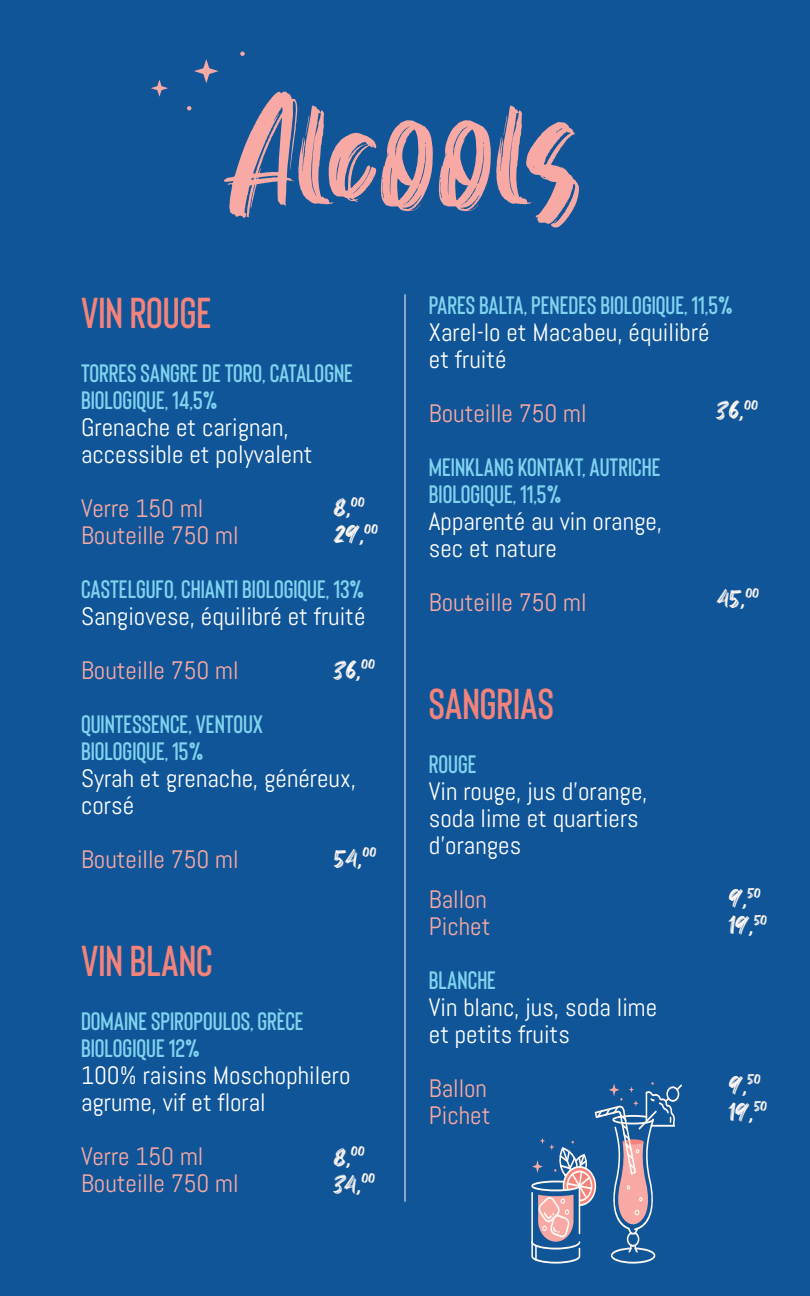
<style>
.page{position:relative;width:810px;height:1296px;background:#105598}
.page>*{position:absolute;margin:0;border:0;box-sizing:border-box;transform-origin:0 0}
.t1{font:162px "Vontens";color:#f8a9a3}
.t2{font:600 43.2px "Bison";color:#f3837b}
.t3{font:31.5px/27px "Vontens";color:#fef7f2}
.t4{font:25.2px/27px "Abel";color:#fff}
.t5{font:600 25.2px/27px "Bison";color:#80d3ef}
.t6{font:25.2px/27px "Abel";color:#f8a9a3}
</style>
<div class="page">
<hr style="left:404px;top:294px;width:2px;height:908px;background:#fef7f2">
<svg style="left:151px;top:80px;width:17px;height:17px"></svg>
<svg style="left:194px;top:59px;width:25px;height:24px"></svg>
<svg style="left:187px;top:106px;width:4px;height:4px"></svg>
<svg style="left:240px;top:52px;width:5px;height:4px"></svg>
<svg style="left:531px;top:1082px;width:151px;height:182px"></svg>
<h1 class="t1" style="left:226px;top:69px;width:359px">Alcools</h1>
<h2 class="t2" style="left:81px;top:286px;width:132px">VIN ROUGE</h2>
<p class="t5" style="left:81px;top:359px;width:274px">TORRES SANGRE DE TORO, CATALOGNE<br>BIOLOGIQUE, 14,5%</p>
<p class="t4" style="left:81px;top:414px;width:233px">Grenache et carignan, accessible et polyvalent</p>
<p class="t6" style="left:81px;top:495px;width:159px">Verre 150 ml<br>Bouteille 750 ml</p>
<p class="t5" style="left:81px;top:575px;width:285px">CASTELGUFO, CHIANTI BIOLOGIQUE, 13%</p>
<p class="t4" style="left:81px;top:603px;width:286px">Sangiovese, équilibré et fruité</p>
<p class="t6" style="left:81px;top:657px;width:159px">Bouteille 750 ml</p>
<p class="t5" style="left:81px;top:710px;width:184px">QUINTESSENCE, VENTOUX<br>BIOLOGIQUE, 15%</p>
<p class="t4" style="left:81px;top:765px;width:277px">Syrah et grenache, généreux, corsé</p>
<p class="t6" style="left:81px;top:846px;width:159px">Bouteille 750 ml</p>
<p class="t3" style="left:334px;top:496px;width:46px">8,<sup>00<br></sup>29,<sup>00</sup></p>
<p class="t3" style="left:334px;top:658px;width:43px">36,<sup>00</sup></p>
<p class="t3" style="left:334px;top:846px;width:44px">54,<sup>00</sup></p>
<h2 class="t2" style="left:81px;top:934px;width:133px">VIN BLANC</h2>
<p class="t5" style="left:81px;top:1007px;width:224px">DOMAINE SPIROPOULOS, GRÈCE<br>BIOLOGIQUE 12%</p>
<p class="t4" style="left:81px;top:1062px;width:271px">100% raisins Moschophilero agrume, vif et floral</p>
<p class="t6" style="left:81px;top:1143px;width:159px">Verre 150 ml<br>Bouteille 750 ml</p>
<p class="t3" style="left:334px;top:1145px;width:43px">8,<sup>00<br></sup>34,<sup>00</sup></p>
<p class="t5" style="left:429px;top:291px;width:305px">PARES BALTA, PENEDES BIOLOGIQUE, 11,5%</p>
<p class="t4" style="left:429px;top:319px;width:282px">Xarel-lo et Macabeu, équilibré et fruité</p>
<p class="t6" style="left:429px;top:400px;width:159px">Bouteille 750 ml</p>
<p class="t5" style="left:429px;top:453px;width:233px">MEINKLANG KONTAKT, AUTRICHE<br>BIOLOGIQUE, 11,5%</p>
<p class="t4" style="left:429px;top:508px;width:235px">Apparenté au vin orange, sec et nature</p>
<p class="t6" style="left:429px;top:589px;width:159px">Bouteille 750 ml</p>
<p class="t3" style="left:717px;top:398px;width:43px">36,<sup>00</sup></p>
<p class="t3" style="left:717px;top:587px;width:44px">45,<sup>00</sup></p>
<h2 class="t2" style="left:429px;top:677px;width:127px">SANGRIAS</h2>
<p class="t5" style="left:429px;top:750px;width:49px">ROUGE</p>
<p class="t4" style="left:429px;top:778px;width:220px">Vin rouge, jus d’orange, soda lime et quartiers d’oranges</p>
<p class="t6" style="left:429px;top:886px;width:63px">Ballon<br>Pichet</p>
<p class="t5" style="left:429px;top:966px;width:69px">BLANCHE</p>
<p class="t4" style="left:429px;top:994px;width:230px">Vin blanc, jus, soda lime et petits fruits</p>
<p class="t6" style="left:429px;top:1075px;width:63px">Ballon<br>Pichet</p>
<p class="t3" style="left:729px;top:887px;width:40px">9,<sup>50<br></sup>19,<sup>50</sup></p>
<p class="t3" style="left:729px;top:1073px;width:40px">9,<sup>50<br></sup>19,<sup>50</sup></p>
</div>
